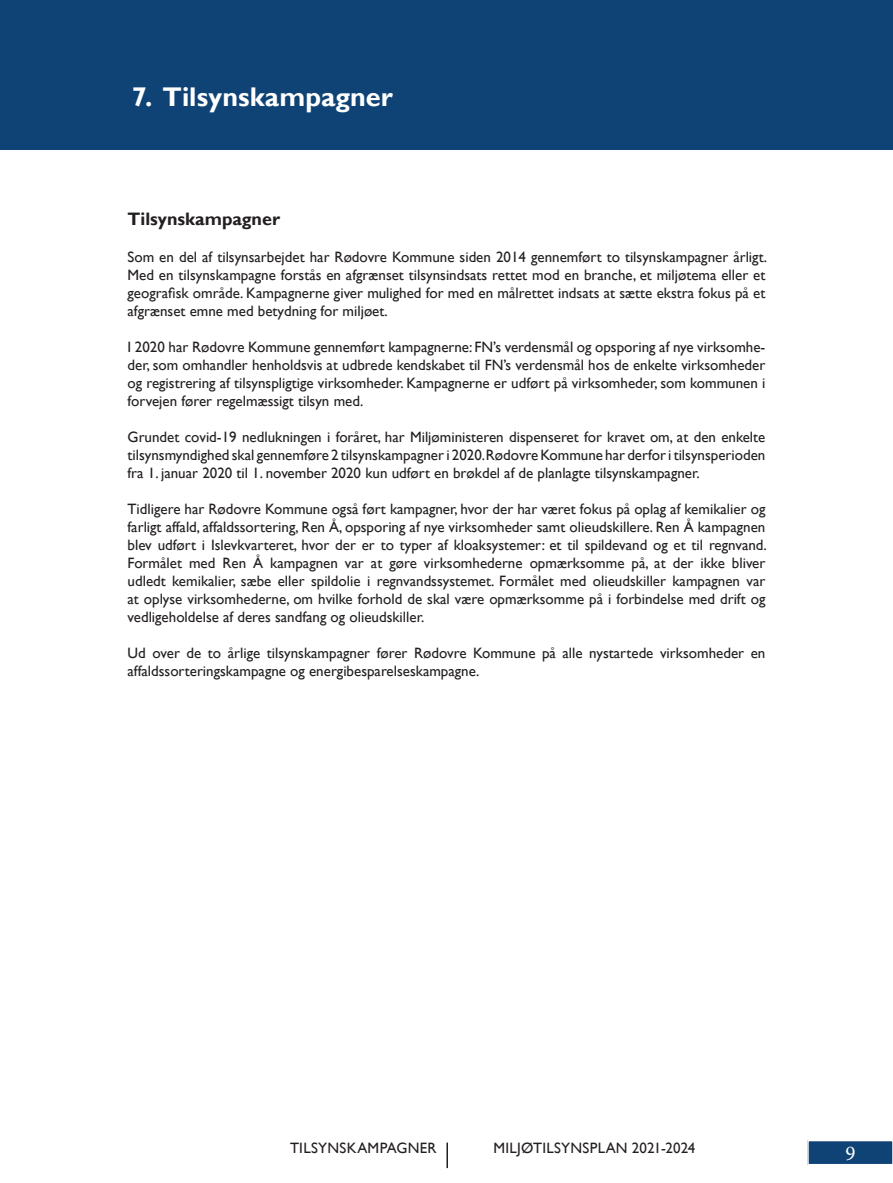
<style>
.page{position:relative;width:893px;height:1183px;background:#fff}
.page>*{position:absolute;margin:0;border:0;box-sizing:border-box;transform-origin:0 0}
.t1{font:700 27px "Gill Sans";letter-spacing:.005em;color:#fff}
.t2{font:21px "Minion Pro";color:#fff}
.t3{font:700 18px "Gill Sans";color:#231f20}
.t4{font:15px/18px "Gill Sans";color:#231f20;text-align:justify}
.t5{font:15px "Gill Sans";letter-spacing:.02em;color:#231f20}
</style>
<div class="page">
<div style="left:0;top:0;width:893px;height:150px;background:#104375"></div>
<div style="left:808px;top:1140px;width:85px;height:24px;background:#104375"></div>
<div style="left:807px;top:1139px;width:86px;height:26px;border:2px solid #fff"></div>
<hr style="left:446px;top:1142px;width:2px;height:25px;background:#231f20">
<p class="t1" style="left:132px;top:81px;width:263px">7. Tilsynskampagner</p>
<p class="t3" style="left:128px;top:209px;width:154px">Tilsynskampagner</p>
<p class="t4" style="left:128px;top:247px;width:641px">Som en del af tilsynsarbejdet har Rødovre Kommune siden 2014 gennemført to tilsynskampagner årligt.<br>Med en tilsynskampagne forstås en afgrænset tilsynsindsats rettet mod en branche, et miljøtema eller et geografisk område. Kampagnerne giver mulighed for med en målrettet indsats at sætte ekstra fokus på et afgrænset emne med betydning for miljøet.</p>
<p class="t4" style="left:128px;top:337px;width:639px">I 2020 har Rødovre Kommune gennemført kampagnerne: FN’s verdensmål og opsporing af nye virksomhe&shy;der, som omhandler henholdsvis at udbrede kendskabet til FN’s verdensmål hos de enkelte virksomheder og registrering af tilsynspligtige virksomheder. Kampagnerne er udført på virksomheder, som kommunen i forvejen fører regelmæssigt tilsyn med.</p>
<p class="t4" style="left:128px;top:427px;width:639px">Grundet covid-19 nedlukningen i foråret, har Miljøministeren dispenseret for kravet om, at den enkelte tilsynsmyndighed skal gennemføre 2 tilsynskampagner i 2020.Rødovre Kommune har derfor i tilsynsperioden fra 1. januar 2020 til 1. november 2020 kun udført en brøkdel af de planlagte tilsynskampagner.</p>
<p class="t4" style="left:128px;top:499px;width:641px">Tidligere har Rødovre Kommune også ført kampagner, hvor der har været fokus på oplag af kemikalier og farligt affald, affaldssortering, Ren Å, opsporing af nye virksomheder samt olieudskillere. Ren Å kampagnen blev udført i Islevkvarteret, hvor der er to typer af kloaksystemer: et til spildevand og et til regnvand.<br>Formålet med Ren Å kampagnen var at gøre virksomhederne opmærksomme på, at der ikke bliver udledt kemikalier, sæbe eller spildolie i regnvandssystemet. Formålet med olieudskiller kampagnen var at oplyse virksomhederne, om hvilke forhold de skal være opmærksomme på i forbindelse med drift og vedligeholdelse af deres sandfang og olieudskiller.</p>
<p class="t4" style="left:128px;top:643px;width:639px">Ud over de to årlige tilsynskampagner fører Rødovre Kommune på alle nystartede virksomheder en affaldssorteringskampagne og energibesparelseskampagne.</p>
<p class="t5" style="left:290px;top:1138px;width:148px">TILSYNSKAMPAGNER</p>
<p class="t4" style="left:493px;top:1138px;width:203px">MILJØTILSYNSPLAN 2021-2024</p>
<h2 class="t2" style="left:845px;top:1139px;width:12px">9</h2>
</div>
